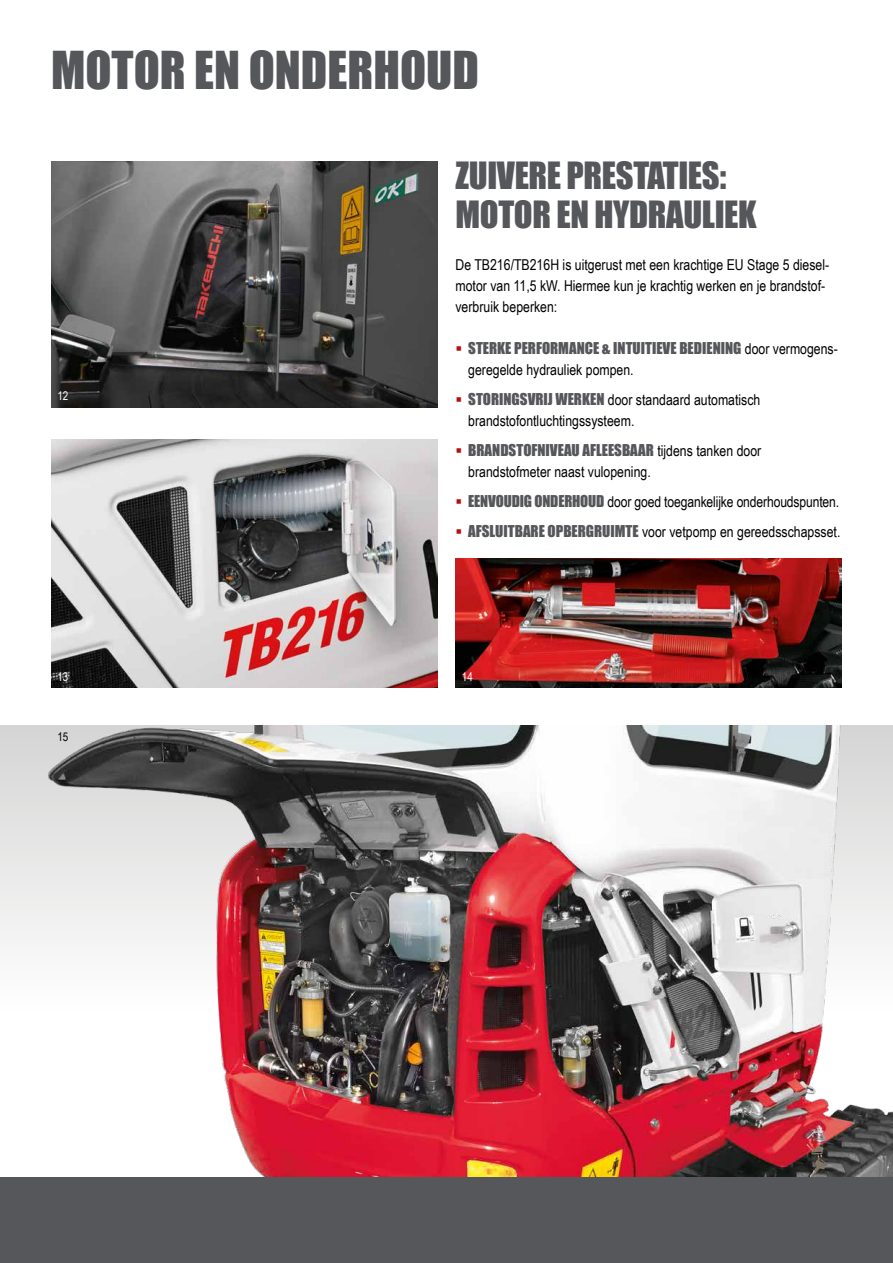
<style>
.page{position:relative;width:893px;height:1263px;background:#fff}
.page>*{position:absolute;margin:0;border:0;box-sizing:border-box;transform-origin:0 0}
.t1{font:48px "Impact";color:#56575a}
.t2{font:34.5px/39px "Impact";letter-spacing:-.01em;color:#56575a}
.t3{font:15px/30px "Arial Narrow";color:#000}
.t4{font:15px "Impact";color:#56575a}
.t5{font:12px "Arial Narrow";color:#fff}
.t6{font:12px "Arial Narrow";color:#000}
.s1{font-family:"Arial Narrow";color:#000}
.s2{font-family:"Impact";color:#56575a}
</style>
<div class="page">
<div style="left:0;top:725px;width:893px;height:453px;background:linear-gradient(to bottom,#dadada,#fff)"></div>
<img style="left:23px;top:725px;width:869px;height:453px">
<img style="left:51px;top:162px;width:386px;height:245px">
<img style="left:455px;top:559px;width:387px;height:128px">
<img style="left:51px;top:439px;width:386px;height:248px">
<div style="left:0;top:1178px;width:893px;height:85px;background:#56575a"></div>
<h1 class="t1" style="left:51px;top:33px;width:429px">MOTOR EN ONDERHOUD</h1>
<p class="t5" style="left:57px;top:387px;width:12px">12</p>
<h2 class="t2" style="left:455px;top:155px;width:303px">ZUIVERE PRESTATIES:<br>MOTOR EN HYDRAULIEK</h2>
<p class="t3" style="left:455px;top:254px;width:375px;line-height:21px">De TB216/TB216H is uitgerust met een krachtige EU Stage 5 diesel&shy;motor van 11,5 kW. Hiermee kun je krachtig werken en je brandstof&shy;verbruik beperken:</p>
<p class="t4" style="left:468px;top:336px;width:371px">STERKE PERFORMANCE &amp; INTUITIEVE BEDIENING <span class="s1">door vermogens-</span></p>
<p class="t3" style="left:468px;top:354px;width:294px">geregelde hydrauliek pompen.<br><span class="s2">STORINGSVRIJ WERKEN</span> door standaard automatisch</p>
<p class="t3" style="left:468px;top:405px;width:168px">brandstofontluchtingssysteem.</p>
<p class="t4" style="left:468px;top:438px;width:295px">BRANDSTOFNIVEAU AFLEESBAAR <span class="s1">tijdens tanken door</span></p>
<p class="t3" style="left:468px;top:456px;width:374px">brandstofmeter naast vulopening.<br><span class="s2">EENVOUDIG ONDERHOUD</span> door goed toegankelijke onderhoudspunten.<br><span class="s2">AFSLUITBARE OPBERGRUIMTE</span> voor vetpomp en gereedsschapsset.</p>
<p class="t5" style="left:57px;top:668px;width:12px">13</p>
<p class="t5" style="left:462px;top:668px;width:12px">14</p>
<p class="t6" style="left:57px;top:728px;width:12px">15</p>
</div>
